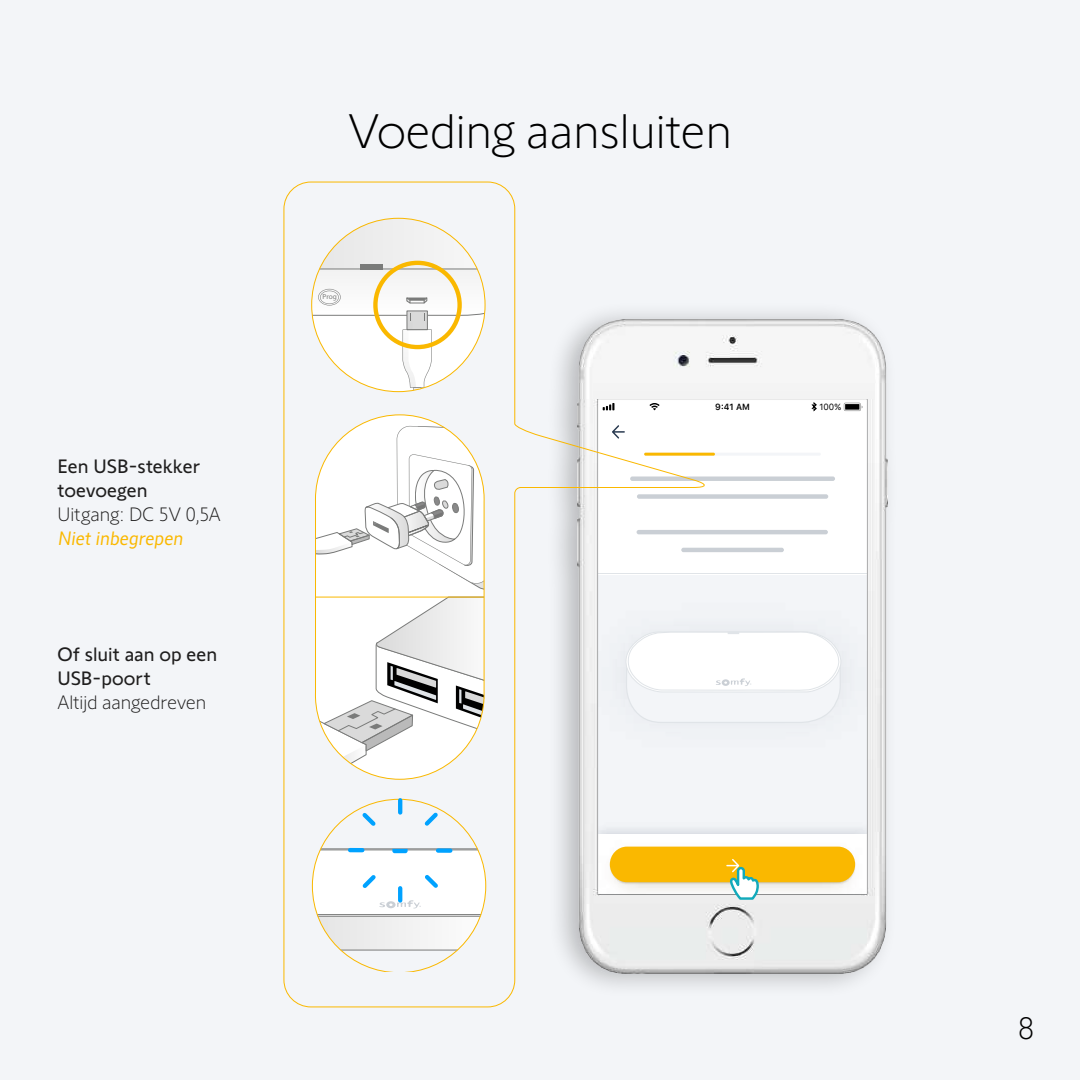
<style>
.page{position:relative;width:1080px;height:1080px;background:#f3f5f8}
.page>*{position:absolute;margin:0;border:0;box-sizing:border-box;transform-origin:0 0}
.t1{font:300 50px "Somfy Sans";color:#000}
.t2{font:300 32px "Somfy Sans";color:#000}
.t3{font:20px/24px "Somfy Sans";color:#1f1e1e}
.t4{font:300 20px "Somfy Sans";letter-spacing:-.005em;color:#1f1e1e}
.t5{font:italic 20px "Somfy Sans";letter-spacing:.005em;color:#fab800}
.t6{font:600 8.9px "SF Pro Text";color:#030303;scale:.96 1}
.t7{font:8.9px "SF Pro Text";color:#030303;scale:.96 1}
.t8{font:7.3px "Myriad Pro";color:#7a7b7a}
</style>
<div class="page">
<div style="left:546px;top:301px;width:353px;height:698px;background:#000;opacity:.25"></div>
<img style="left:709px;top:320px;width:178px;height:654px">
<svg style="left:726px;top:859px;width:33px;height:41px"></svg>
<svg style="left:283px;top:181px;width:426px;height:827px"></svg>
<p class="t3" style="left:57px;top:452px;width:145px">Een USB-stekker toevoegen</p>
<p class="t4" style="left:57px;top:499px;width:165px">Uitgang: DC 5V 0,5A</p>
<p class="t5" style="left:57px;top:523px;width:127px">Niet inbegrepen</p>
<p class="t3" style="left:57px;top:640px;width:161px">Of sluit aan op een<br>USB-poort</p>
<p class="t4" style="left:57px;top:687px;width:150px">Altijd aangedreven</p>
<h1 class="t1" style="left:348px;top:94px;width:386px">Voeding aansluiten</h1>
<p class="t8" style="left:323px;top:292px;width:16px">Prog</p>
<p class="t6" style="left:715px;top:400px;width:38px">9 41 AM</p>
<p class="t7" style="left:820px;top:400px;width:24px">100%</p>
<h2 class="t2" style="left:1018px;top:1004px;width:17px">8</h2>
</div>
